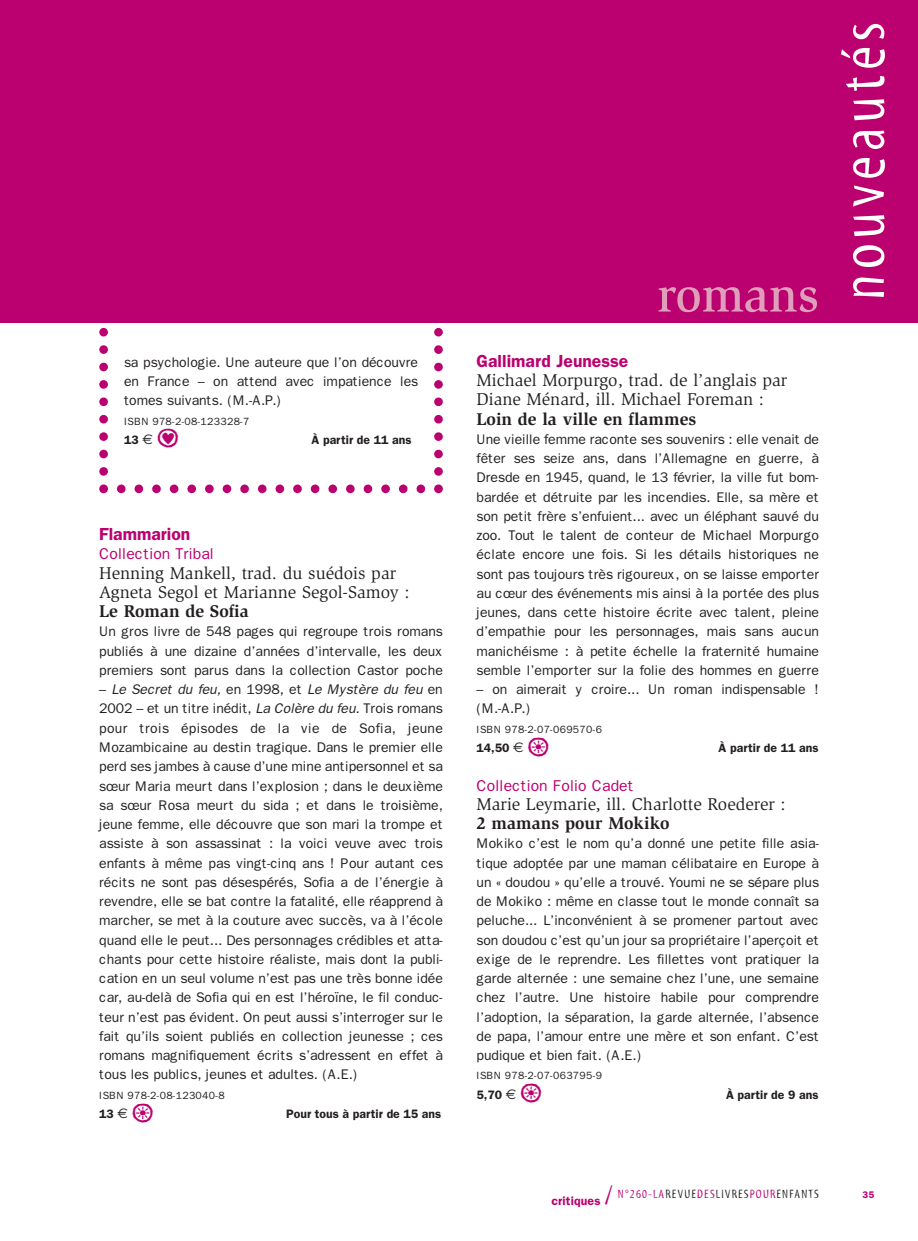
<style>
.page{position:relative;width:918px;height:1241px;background:#fff}
.page>*{position:absolute;margin:0;border:0;box-sizing:border-box;transform-origin:0 0}
.t1{font:63px "Myriad Tilt";letter-spacing:.08em;color:#fff}
.t2{font:35px "Ale Signs White LL";color:#bb016f}
.t3{font:17.5px/19.2px "Slimbach";color:#231f20}
.t4{font:700 17.5px "Slimbach";color:#231f20}
.t5{font:600 17.5px "Franklin Gothic";color:#bb016f}
.t6{font:15.75px "Franklin Gothic";color:#bb016f}
.t7{font:14px/19.2px "Franklin Gothic";letter-spacing:-.005em;color:#231f20;text-align:justify}
.t8{font:600 12.25px "Franklin Gothic";color:#231f20}
.t9{font:12.25px "Myriad Tilt";letter-spacing:.1em;color:#231f20}
.t10{font:10.5px "Franklin Gothic";letter-spacing:.03em;color:#231f20}
.t11{font:600 9.62px "Franklin Gothic";color:#bb016f}
.s1{font-family:"Euro Sans";font-weight:400;font-size:14px}
.s2{font-style:italic}
.s3{font-family:"Franklin Gothic";font-weight:600;color:#bb016f}
.s4{font-size:26.25px;color:#bb016f}
.s5{color:#bb016f}
</style>
<div class="page">
<div style="left:0;top:0;width:918px;height:322px;background:#bb016f"></div>
<svg style="left:658px;top:287px;width:159px;height:25px"></svg>
<svg style="left:99px;top:322px;width:344px;height:171px"></svg>
<p class="t7" style="left:124px;top:352px;width:296px">sa psychologie. Une auteure que l’on découvre en France – on attend avec impatience les tomes suivants. (M.-A.P.)</p>
<p class="t10" style="left:124px;top:414px;width:127px">ISBN 978-2-08-123328-7</p>
<p class="t8" style="left:124px;top:432px;width:30px">13 <span class="s1">€</span></p>
<h2 class="t2" style="left:157px;top:416px;width:24px">B</h2>
<p class="t8" style="left:311px;top:432px;width:101px">À partir de 11 ans</p>
<p class="t5" style="left:99px;top:523px;width:92px">Flammarion</p>
<p class="t6" style="left:99px;top:544px;width:116px">Collection Tribal</p>
<p class="t3" style="left:99px;top:564px;width:312px">Henning Mankell, trad. du suédois par<br>Agneta Segol et Marianne Segol-Samoy :</p>
<p class="t4" style="left:99px;top:604px;width:151px">Le Roman de Sofia</p>
<p class="t7" style="left:99px;top:622px;width:345px">Un gros livre de 548 pages qui regroupe trois romans publiés à une dizaine d’années d’intervalle, les deux premiers sont parus dans la collection Castor poche</p>
<p class="t7" style="left:99px;top:679px;width:345px">– <span class="s2">Le Secret du feu,</span> en 1998, et <span class="s2">Le Mystère du feu</span> en 2002 – et un titre inédit, <span class="s2">La Colère du feu.</span> Trois romans pour trois épisodes de la vie de Sofia, jeune Mozambicaine au destin tragique. Dans le premier elle perd ses jambes à cause d’une mine antipersonnel et sa sœur Maria meurt dans l’explosion ; dans le deuxième sa sœur Rosa meurt du sida ; et dans le troisième, jeune femme, elle découvre que son mari la trompe et assiste à son assassinat : la voici veuve avec trois enfants à même pas vingt-cinq ans ! Pour autant ces récits ne sont pas désespérés, Sofia a de l’énergie à revendre, elle se bat contre la fatalité, elle réapprend à marcher, se met à la couture avec succès, va à l’école quand elle le peut... Des personnages crédibles et atta&shy;chants pour cette histoire réaliste, mais dont la publi&shy;cation en un seul volume n’est pas une très bonne idée car, au-delà de Sofia qui en est l’héroïne, le fil conduc&shy;teur n’est pas évident. On peut aussi s’interroger sur le fait qu’ils soient publiés en collection jeunesse ; ces romans magnifiquement écrits s’adressent en effet à tous les publics, jeunes et adultes. (A.E.)</p>
<p class="t10" style="left:99px;top:1088px;width:127px">ISBN 978-2-08-123040-8</p>
<p class="t8" style="left:99px;top:1106px;width:30px">13 <span class="s1">€</span></p>
<h2 class="t2" style="left:132px;top:1089px;width:24px">o</h2>
<p class="t8" style="left:286px;top:1106px;width:157px">Pour tous à partir de 15 ans</p>
<h1 class="t1" style="left:840px;top:300px;width:280px;rotate:-90deg">nouveautés</h1>
<p class="t5" style="left:476px;top:350px;width:153px">Gallimard Jeunesse</p>
<p class="t3" style="left:476px;top:372px;width:312px">Michael Morpurgo, trad. de l’anglais par<br>Diane Ménard, ill. Michael Foreman :</p>
<p class="t4" style="left:476px;top:412px;width:221px">Loin de la ville en flammes</p>
<p class="t7" style="left:476px;top:429px;width:344px">Une vieille femme raconte ses souvenirs : elle venait de fêter ses seize ans, dans l’Allemagne en guerre, à Dresde en 1945, quand, le 13 février, la ville fut bom&shy;bardée et détruite par les incendies. Elle, sa mère et son petit frère s’enfuient... avec un éléphant sauvé du zoo. Tout le talent de conteur de Michael Morpurgo éclate encore une fois. Si les détails historiques ne sont pas toujours très rigoureux, on se laisse emporter au cœur des événements mis ainsi à la portée des plus jeunes, dans cette histoire écrite avec talent, pleine d’empathie pour les personnages, mais sans aucun manichéisme : à petite échelle la fraternité humaine semble l’emporter sur la folie des hommes en guerre</p>
<p class="t7" style="left:476px;top:679px;width:344px">– on aimerait y croire... Un roman indispensable ! (M.-A.P.)</p>
<p class="t10" style="left:476px;top:722px;width:127px">ISBN 978-2-07-069570-6</p>
<p class="t8" style="left:476px;top:740px;width:49px">14,50 <span class="s1">€</span></p>
<h2 class="t2" style="left:527px;top:724px;width:24px">o</h2>
<p class="t8" style="left:718px;top:740px;width:101px">À partir de 11 ans</p>
<p class="t6" style="left:476px;top:775px;width:159px">Collection Folio Cadet</p>
<p class="t3" style="left:476px;top:795px;width:311px">Marie Leymarie, ill. Charlotte Roederer :</p>
<p class="t4" style="left:476px;top:816px;width:194px">2 mamans pour Mokiko</p>
<p class="t7" style="left:476px;top:833px;width:344px">Mokiko c’est le nom qu’a donné une petite fille asia&shy;tique adoptée par une maman célibataire en Europe à un « doudou » qu’elle a trouvé. Youmi ne se sépare plus de Mokiko : même en classe tout le monde connaît sa peluche... L’inconvénient à se promener partout avec son doudou c’est qu’un jour sa propriétaire l’aperçoit et exige de le reprendre. Les fillettes vont pratiquer la garde alternée : une semaine chez l’une, une semaine chez l’autre. Une histoire habile pour comprendre l’adoption, la séparation, la garde alternée, l’absence de papa, l’amour entre une mère et son enfant. C’est pudique et bien fait. (A.E.)</p>
<p class="t10" style="left:476px;top:1069px;width:127px">ISBN 978-2-07-063795-9</p>
<p class="t8" style="left:476px;top:1087px;width:41px">5,70 <span class="s1">€</span></p>
<h2 class="t2" style="left:520px;top:1070px;width:24px">o</h2>
<p class="t8" style="left:726px;top:1087px;width:94px">À partir de 9 ans</p>
<p class="t9" style="left:551px;top:1189px;width:269px"><span class="s3">critiques</span> <span class="s4">/</span> <span class="s5">N°260-LA</span>REVUE<span class="s5">DES</span>LIVRES<span class="s5">POUR</span>ENFANTS</p>
<p class="t11" style="left:862px;top:1188px;width:13px">35</p>
</div>
